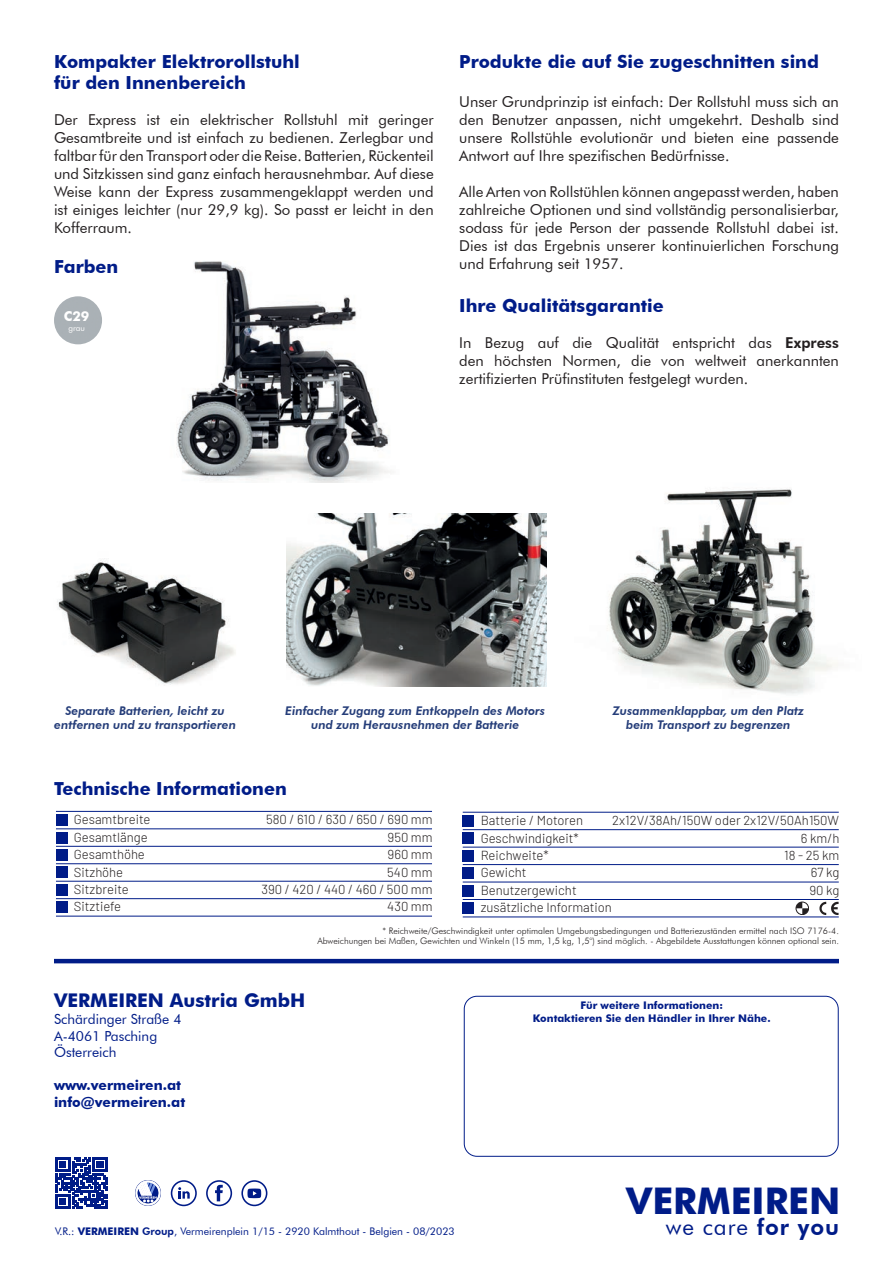
<style>
.page{position:relative;width:893px;height:1263px;background:#fff}
.page>*{position:absolute;margin:0;border:0;box-sizing:border-box;transform-origin:0 0}
.t1{font:700 36.75px "Futura BT";color:#001c88}
.t2{font:22.65px "Futura BT";letter-spacing:.04em;color:#001c88}
.t3{font:700 18.9px "Futura BT";color:#001c88}
.t4{font:700 18px "Futura BT";color:#001c88}
.t5{font:15px/18px "Futura BT";color:#231f20;text-align:justify}
.t6{font:13.8px "Futura BT";color:#001c88}
.t7{font:700 13.8px "Futura BT";color:#001c88}
.t8{font:700 13.5px "Futura BT";color:#fff}
.t9{font:300 13.05px "Barlow";color:#231f20}
.t10{font:italic 800 12px/14.4px "Futura BT";color:#253d79;text-align:center}
.t11{font:10.5px "Futura BT";color:#001c88}
.t12{font:700 10.5px "Futura BT";color:#001c88}
.t13{font:300 9px "Futura BT";color:#231f20}
.t14{font:8.1px "Futura BT";color:#fff}
.s1{font-weight:800}
.s2{font-weight:700}
</style>
<div class="page">
<img style="left:176px;top:261px;width:215px;height:222px">
<svg style="left:796px;top:902px;width:13px;height:13px"></svg>
<div style="left:796px;top:902px;width:13px;height:13px;border:1px solid #231f20;border-radius:50%"></div>
<div style="left:56px;top:814px;width:11px;height:12px;background:#001c88"></div>
<div style="left:56px;top:832px;width:11px;height:11px;background:#001c88"></div>
<div style="left:56px;top:849px;width:11px;height:12px;background:#001c88"></div>
<div style="left:56px;top:867px;width:11px;height:11px;background:#001c88"></div>
<div style="left:56px;top:884px;width:11px;height:12px;background:#001c88"></div>
<div style="left:56px;top:902px;width:11px;height:11px;background:#001c88"></div>
<hr style="left:56px;top:916px;width:376px;height:1px;background:#001c88">
<hr style="left:56px;top:898px;width:376px;height:1px;background:#001c88">
<hr style="left:56px;top:881px;width:376px;height:1px;background:#001c88">
<hr style="left:56px;top:863px;width:376px;height:1px;background:#001c88">
<hr style="left:56px;top:846px;width:376px;height:1px;background:#001c88">
<hr style="left:56px;top:828px;width:376px;height:1px;background:#001c88">
<hr style="left:56px;top:811px;width:376px;height:1px;background:#001c88">
<div style="left:463px;top:815px;width:11px;height:12px;background:#001c88"></div>
<div style="left:463px;top:833px;width:11px;height:11px;background:#001c88"></div>
<div style="left:463px;top:850px;width:11px;height:11px;background:#001c88"></div>
<div style="left:463px;top:868px;width:11px;height:11px;background:#001c88"></div>
<div style="left:463px;top:885px;width:11px;height:11px;background:#001c88"></div>
<div style="left:463px;top:902px;width:11px;height:12px;background:#001c88"></div>
<hr style="left:463px;top:917px;width:376px;height:1px;background:#001c88">
<hr style="left:463px;top:899px;width:376px;height:1px;background:#001c88">
<hr style="left:463px;top:882px;width:376px;height:1px;background:#001c88">
<hr style="left:463px;top:864px;width:376px;height:1px;background:#001c88">
<hr style="left:463px;top:847px;width:376px;height:1px;background:#001c88">
<hr style="left:463px;top:829px;width:376px;height:1px;background:#001c88">
<hr style="left:463px;top:812px;width:376px;height:1px;background:#001c88">
<svg style="left:819px;top:902px;width:20px;height:13px"></svg>
<svg style="left:56px;top:1157px;width:51px;height:52px"></svg>
<div style="left:171px;top:1180px;width:26px;height:26px;border:2px solid #001c88;border-radius:50%"></div>
<svg style="left:178px;top:1187px;width:12px;height:11px"></svg>
<div style="left:206px;top:1180px;width:26px;height:26px;border:2px solid #001c88;border-radius:50%"></div>
<svg style="left:215px;top:1185px;width:8px;height:16px"></svg>
<div style="left:241px;top:1180px;width:26px;height:26px;border:2px solid #001c88;border-radius:50%"></div>
<svg style="left:247px;top:1188px;width:14px;height:10px"></svg>
<div style="left:464px;top:996px;width:375px;height:161px;border:1px solid #001c88;border-radius:13px"></div>
<div style="left:135px;top:1180px;width:26px;height:26px;border:1px solid #001c88;border-radius:50%"></div>
<svg style="left:136px;top:1181px;width:24px;height:24px"></svg>
<hr style="left:54px;top:959px;width:785px;height:4px;background:#001c88">
<img style="left:287px;top:514px;width:260px;height:173px">
<img style="left:607px;top:488px;width:231px;height:206px">
<img style="left:57px;top:558px;width:179px;height:127px">
<div style="left:54px;top:296px;width:48px;height:48px;background:#aab1b6;border-radius:24px"></div>
<p class="t4" style="left:54px;top:50px;width:247px">Kompakter Elektrorollstuhl</p>
<p class="t4" style="left:54px;top:72px;width:193px">für den Innenbereich</p>
<p class="t5" style="left:54px;top:111px;width:381px">Der Express ist ein elektrischer Rollstuhl mit geringer Gesamtbreite und ist einfach zu bedienen. Zerlegbar und faltbar für den Transport oder die Reise. Batterien, Rückenteil und Sitzkissen sind ganz einfach herausnehmbar. Auf diese Weise kann der Express zusammengeklappt werden und ist einiges leichter (nur 29,9 kg). So passt er leicht in den Kofferraum.</p>
<p class="t4" style="left:54px;top:256px;width:66px">Farben</p>
<p class="t8" style="left:64px;top:308px;width:27px">C29</p>
<p class="t14" style="left:68px;top:323px;width:18px">grau</p>
<p class="t4" style="left:459px;top:50px;width:361px">Produkte die auf Sie zugeschnitten sind</p>
<p class="t5" style="left:459px;top:92px;width:381px">Unser Grundprinzip ist einfach: Der Rollstuhl muss sich an den Benutzer anpassen, nicht umgekehrt. Deshalb sind unsere Rollstühle evolutionär und bieten eine passende Antwort auf Ihre spezifischen Bedürfnisse.</p>
<p class="t5" style="left:459px;top:182px;width:381px">Alle Arten von Rollstühlen können angepasst werden, haben zahlreiche Optionen und sind vollständig personalisierbar, sodass für jede Person der passende Rollstuhl dabei ist.<br>Dies ist das Ergebnis unserer kontinuierlichen Forschung und Erfahrung seit 1957.</p>
<p class="t4" style="left:459px;top:295px;width:206px">Ihre Qualitätsgarantie</p>
<p class="t5" style="left:459px;top:333px;width:381px">In Bezug auf die Qualität entspricht das <span class="s1">Express </span>den höchsten Normen, die von weltweit anerkannten zertifizierten Prüfinstituten festgelegt wurden.</p>
<p class="t10" style="left:54px;top:703px;width:183px">Separate Batterien, leicht zu entfernen und zu transportieren</p>
<p class="t10" style="left:285px;top:703px;width:262px">Einfacher Zugang zum Entkoppeln des Motors</p>
<p class="t10" style="left:311px;top:717px;width:210px">und zum Herausnehmen der Batterie</p>
<p class="t4" style="left:54px;top:777px;width:234px">Technische Informationen</p>
<p class="t10" style="left:613px;top:703px;width:193px">Zusammenklappbar, um den Platz beim Transport zu begrenzen</p>
<p class="t9" style="left:74px;top:810px;width:78px">Gesamtbreite</p>
<p class="t9" style="left:266px;top:810px;width:168px">580 / 610 / 630 / 650 / 690 mm</p>
<p class="t9" style="left:74px;top:828px;width:75px">Gesamtlänge</p>
<p class="t9" style="left:388px;top:828px;width:47px">950 mm</p>
<p class="t9" style="left:74px;top:845px;width:73px">Gesamthöhe</p>
<p class="t9" style="left:388px;top:845px;width:47px">960 mm</p>
<p class="t9" style="left:74px;top:862px;width:51px">Sitzhöhe</p>
<p class="t9" style="left:387px;top:862px;width:47px">540 mm</p>
<p class="t9" style="left:74px;top:880px;width:56px">Sitzbreite</p>
<p class="t9" style="left:261px;top:880px;width:173px">390 / 420 / 440 / 460 / 500 mm</p>
<p class="t9" style="left:74px;top:897px;width:49px">Sitztiefe</p>
<p class="t9" style="left:387px;top:897px;width:47px">430 mm</p>
<p class="t9" style="left:481px;top:811px;width:104px">Batterie / Motoren</p>
<p class="t9" style="left:612px;top:811px;width:228px">2x12V/38Ah/150W oder 2x12V/50Ah150W</p>
<p class="t9" style="left:481px;top:828px;width:100px">Geschwindigkeit*</p>
<p class="t9" style="left:801px;top:828px;width:40px">6 km/h</p>
<p class="t9" style="left:481px;top:846px;width:69px">Reichweite*</p>
<p class="t9" style="left:784px;top:846px;width:57px">18 - 25 km</p>
<p class="t9" style="left:481px;top:863px;width:47px">Gewicht</p>
<p class="t9" style="left:811px;top:863px;width:30px">67 kg</p>
<p class="t9" style="left:481px;top:881px;width:98px">Benutzergewicht</p>
<p class="t9" style="left:809px;top:881px;width:32px">90 kg</p>
<p class="t9" style="left:481px;top:898px;width:133px">zusätzliche Information</p>
<p class="t13" style="left:382px;top:925px;width:458px">* Reichweite/Geschwindigkeit unter optimalen Umgebungsbedingungen und Batteriezuständen ermittel nach ISO 7176-4.</p>
<p class="t13" style="left:317px;top:936px;width:523px">Abweichungen bei Maßen, Gewichten und Winkeln (15 mm, 1,5 kg, 1,5°) sind möglich. - Abgebildete Ausstattungen können optional sein.</p>
<p class="t3" style="left:54px;top:989px;width:253px">VERMEIREN Austria GmbH</p>
<p class="t6" style="left:54px;top:1011px;width:129px">Schärdinger Straße 4</p>
<p class="t6" style="left:54px;top:1027px;width:105px">A-4061 Pasching</p>
<p class="t6" style="left:54px;top:1044px;width:64px">Österreich</p>
<p class="t7" style="left:54px;top:1077px;width:129px">www.vermeiren.at</p>
<p class="t7" style="left:54px;top:1094px;width:133px">info@vermeiren.at</p>
<p class="t12" style="left:580px;top:999px;width:144px">Für weitere Informationen:</p>
<p class="t12" style="left:533px;top:1011px;width:239px">Kontaktieren Sie den Händler in Ihrer Nähe.</p>
<p class="t1" style="left:626px;top:1178px;width:216px">VERMEIREN</p>
<p class="t11" style="left:55px;top:1225px;width:401px">V.R.: <span class="s2">VERMEIREN</span> <span class="s1">Group</span>, Vermeirenplein 1/15 - 2920 Kalmthout - Belgien - 08/2023</p>
<p class="t2" style="left:666px;top:1213px;width:175px">we care <span class="s1">for you</span></p>
</div>
